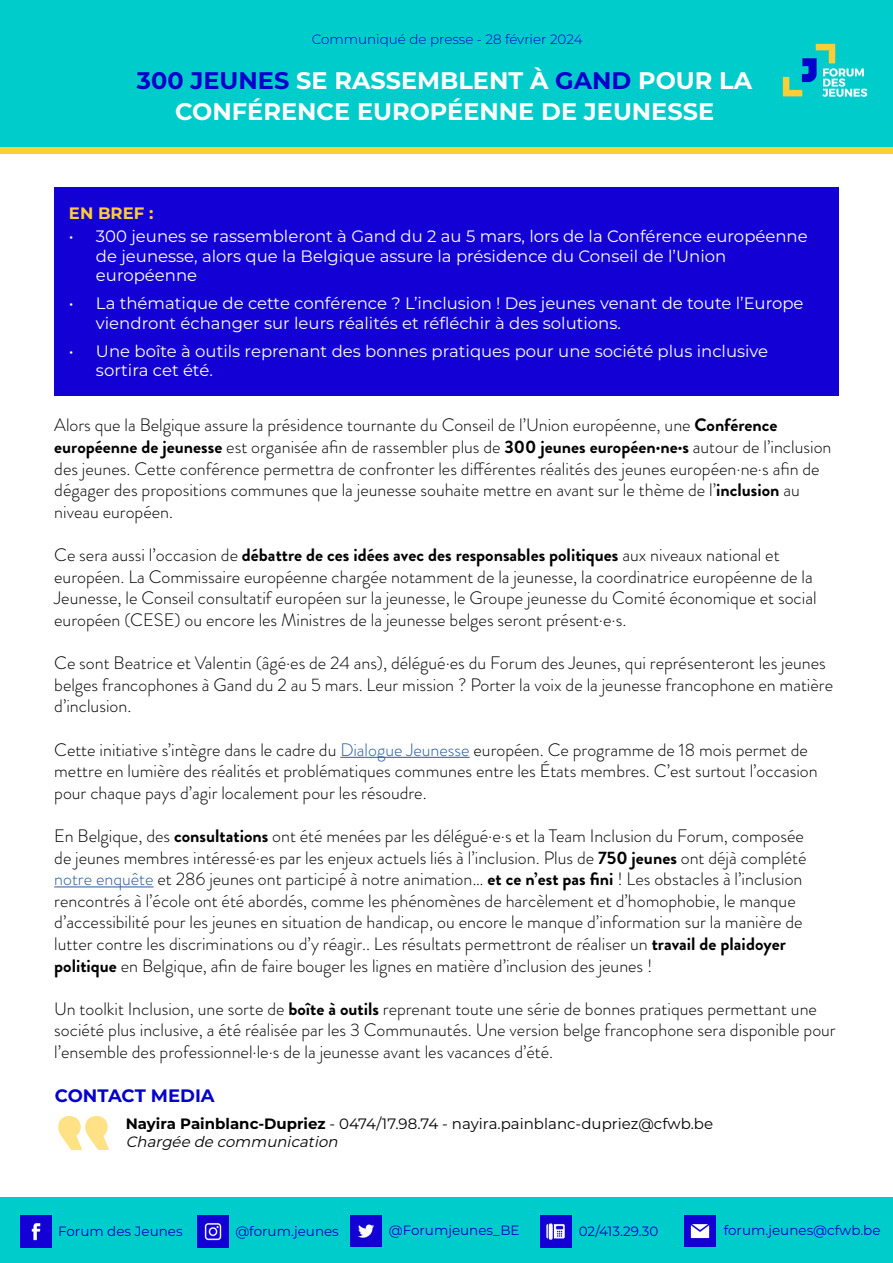
<style>
.page{position:relative;width:893px;height:1263px;background:#fff}
.page>*{position:absolute;margin:0;border:0;box-sizing:border-box;transform-origin:0 0}
.t1{font:700 24px/31.5px "Montserrat";color:#fff;text-align:center}
.t2{font:300 18px/21.6px "Brandon Grotesque";color:#000}
.t3{font:700 18px "Montserrat";color:#0400cc}
.t4{font:16.5px/19.5px "Montserrat";color:#fff}
.t5{font:700 16.5px "Montserrat";color:#ffce36}
.t6{font:15px/18px "Montserrat";color:#000}
.t7{font:13.5px "Montserrat";color:#0400cc}
.t8{font:300 13.5px "Montserrat";color:#0400cc}
.s1{color:#0400cc}
.s2{font-weight:700}
.s3{color:#275b9b}
.s4{font-style:italic}
</style>
<div class="page">
<div style="left:0;top:0;width:893px;height:146px;background:#00cccb"></div>
<div style="left:0;top:147px;width:893px;height:6px;background:#ffce36"></div>
<img style="left:782px;top:43px;width:86px;height:54px">
<div style="left:0;top:1198px;width:893px;height:65px;background:#00cccb"></div>
<img style="left:20px;top:1215px;width:31px;height:32px">
<img style="left:197px;top:1216px;width:31px;height:31px">
<img style="left:351px;top:1215px;width:31px;height:32px">
<img style="left:684px;top:1215px;width:32px;height:32px">
<hr style="left:340px;top:757px;width:130px;height:1px;background:#275b9b">
<hr style="left:54px;top:886px;width:100px;height:1px;background:#275b9b">
<img style="left:541px;top:1216px;width:31px;height:31px">
<div style="left:54px;top:187px;width:785px;height:208px;background:#1300d4"></div>
<svg style="left:58px;top:1116px;width:51px;height:34px"></svg>
<p class="t8" style="left:312px;top:30px;width:272px">Communiqué de presse - 28 février 2024</p>
<h1 class="t1" style="left:137px;top:63px;width:617px"><span class="s1">300 JEUNES</span> SE RASSEMBLENT À <span class="s1">GAND</span> POUR LA<br>CONFÉRENCE EUROPÉENNE DE JEUNESSE</h1>
<p class="t5" style="left:69px;top:201px;width:86px">EN BREF :</p>
<p class="t4" style="left:96px;top:226px;width:713px;text-indent:-27px">• 300 jeunes se rassembleront à Gand du 2 au 5 mars, lors de la Conférence européenne de jeunesse, alors que la Belgique assure la présidence du Conseil de l’Union européenne</p>
<p class="t4" style="left:96px;top:293px;width:709px;text-indent:-27px">• La thématique de cette conférence ? L’inclusion ! Des jeunes venant de toute l’Europe viendront échanger sur leurs réalités et réfléchir à des solutions.</p>
<p class="t4" style="left:96px;top:340px;width:674px;text-indent:-27px">• Une boîte à outils reprenant des bonnes pratiques pour une société plus inclusive sortira cet été.</p>
<p class="t2" style="left:54px;top:414px;width:779px">Alors que la Belgique assure la présidence tournante du Conseil de l’Union européenne, une <span class="s2">Conférence européenne de jeunesse</span> est organisée afin de rassembler plus de <span class="s2">300 jeunes européen·ne·s</span> autour de l’inclusion des jeunes. Cette conférence permettra de confronter les différentes réalités des jeunes européen·ne·s afin de dégager des propositions communes que la jeunesse souhaite mettre en avant sur le thème de l’<span class="s2">inclusion</span> au niveau européen.</p>
<p class="t2" style="left:54px;top:544px;width:764px">Ce sera aussi l’occasion de <span class="s2">débattre de ces idées avec des responsables politiques</span> aux niveaux national et européen. La Commissaire européenne chargée notamment de la jeunesse, la coordinatrice européenne de la Jeunesse, le Conseil consultatif européen sur la jeunesse, le Groupe jeunesse du Comité économique et social européen (CESE) ou encore les Ministres de la jeunesse belges seront présent·e·s.</p>
<p class="t2" style="left:54px;top:652px;width:780px">Ce sont Beatrice et Valentin (âgé·es de 24 ans), délégué·es du Forum des Jeunes, qui représenteront les jeunes belges francophones à Gand du 2 au 5 mars. Leur mission ? Porter la voix de la jeunesse francophone en matière d’inclusion.</p>
<p class="t2" style="left:54px;top:738px;width:765px">Cette initiative s’intègre dans le cadre du <span class="s3">Dialogue Jeunesse</span> européen. Ce programme de 18 mois permet de mettre en lumière des réalités et problématiques communes entre les États membres. C’est surtout l’occasion pour chaque pays d’agir localement pour les résoudre.</p>
<p class="t2" style="left:54px;top:825px;width:754px">En Belgique, des <span class="s2">consultations</span> ont été menées par les délégué·e·s et la Team Inclusion du Forum, composée de jeunes membres intéressé·es par les enjeux actuels liés à l’inclusion. Plus de <span class="s2">750 jeunes</span> ont déjà complété <span class="s3">notre enquête</span> et 286 jeunes ont participé à notre animation… <span class="s2">et ce n’est pas fini</span> ! Les obstacles à l’inclusion rencontrés à l’école ont été abordés, comme les phénomènes de harcèlement et d’homophobie, le manque d’accessibilité pour les jeunes en situation de handicap, ou encore le manque d’information sur la manière de lutter contre les discriminations ou d’y réagir.. Les résultats permettront de réaliser un <span class="s2">travail de plaidoyer politique</span> en Belgique, afin de faire bouger les lignes en matière d’inclusion des jeunes !</p>
<p class="t2" style="left:54px;top:998px;width:783px">Un toolkit Inclusion, une sorte de <span class="s2">boîte à outils</span> reprenant toute une série de bonnes pratiques permettant une société plus inclusive, a été réalisée par les 3 Communautés. Une version belge francophone sera disponible pour l’ensemble des professionnel·le·s de la jeunesse avant les vacances d’été.</p>
<p class="t3" style="left:55px;top:1083px;width:161px">CONTACT MEDIA</p>
<p class="t6" style="left:126px;top:1114px;width:589px"><span class="s2">Nayira Painblanc-Dupriez</span> - 0474/17.98.74 - nayira.painblanc-dupriez@cfwb.be<br><span class="s4">Chargée de communication</span></p>
<p class="t7" style="left:579px;top:1222px;width:81px">02/413.29.30</p>
<p class="t7" style="left:58px;top:1221px;width:126px">Forum des Jeunes</p>
<p class="t7" style="left:235px;top:1222px;width:105px">@forum.jeunes</p>
<p class="t7" style="left:389px;top:1221px;width:132px">@Forumjeunes_BE</p>
<p class="t7" style="left:724px;top:1221px;width:158px">forum.jeunes@cfwb.be</p>
</div>
